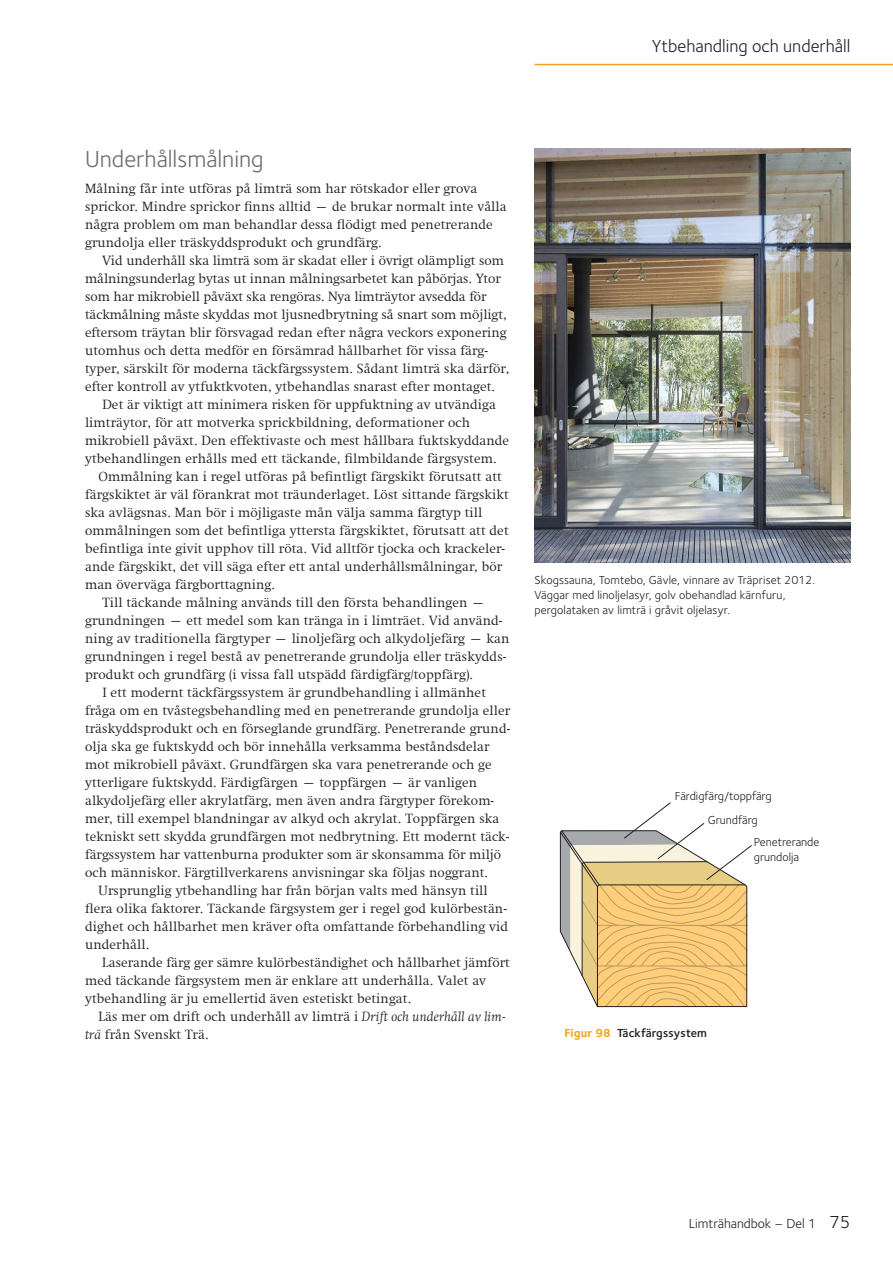
<style>
.page{position:relative;width:893px;height:1263px;background:#fff}
.page>*{position:absolute;margin:0;border:0;box-sizing:border-box;transform-origin:0 0}
.t1{font:24px "Foundry Sterling";color:#6c6d70}
.t2{font:18px "Foundry Sterling";color:#231f20}
.t3{font:300 13.5px/18px "Swift Com";letter-spacing:.01em;color:#231f20}
.t4{font:13.5px "Foundry Sterling";color:#231f20}
.t5{font:12px/15px "Foundry Sterling";letter-spacing:.01em;color:#231f20}
.t6{font:600 12px "Foundry Sterling";letter-spacing:.01em;color:#231f20}
.s1{font-style:italic}
.s2{font-weight:700;color:#f9a31b}
.s3{font-size:18px}
</style>
<div class="page">
<hr style="left:535px;top:64px;width:358px;height:1px;background:#f9a31b">
<svg style="left:560px;top:802px;width:192px;height:205px"></svg>
<img style="left:535px;top:149px;width:315px;height:414px">
<h2 class="t2" style="left:652px;top:34px;width:200px">Ytbehandling och underhåll</h2>
<h1 class="t1" style="left:85px;top:142px;width:180px">Underhållsmålning</h1>
<p class="t3" style="left:85px;top:179px;width:423px">Målning får inte utföras på limträ som har rötskador eller grova sprickor. Mindre sprickor finns alltid – de brukar normalt inte vålla några problem om man behandlar dessa flödigt med penetrerande grundolja eller träskyddsprodukt och grundfärg.</p>
<p class="t3" style="left:85px;top:251px;width:426px;text-indent:17px">Vid underhåll ska limträ som är skadat eller i övrigt olämpligt som målningsunderlag bytas ut innan målningsarbetet kan påbörjas. Ytor som har mikrobiell påväxt ska rengöras. Nya limträytor avsedda för täckmålning måste skyddas mot ljusnedbrytning så snart som möjligt, eftersom träytan blir försvagad redan efter några veckors exponering utomhus och detta medför en försämrad hållbarhet för vissa färg&shy;typer, särskilt för moderna täckfärgssystem. Sådant limträ ska därför, efter kontroll av ytfuktkvoten, ytbehandlas snarast efter montaget.</p>
<p class="t3" style="left:102px;top:395px;width:395px">Det är viktigt att minimera risken för uppfuktning av utvändiga</p>
<p class="t3" style="left:85px;top:413px;width:387px">limträytor, för att motverka sprickbildning, deformationer och</p>
<p class="t3" style="left:85px;top:431px;width:426px">mikrobiell påväxt. Den effektivaste och mest hållbara fuktskyddande</p>
<p class="t3" style="left:85px;top:449px;width:413px">ytbehandlingen erhålls med ett täckande, filmbildande färgsystem.</p>
<p class="t3" style="left:99px;top:467px;width:405px">Ommålning kan i regel utföras på befintligt färgskikt förutsatt att</p>
<p class="t3" style="left:85px;top:485px;width:425px">färgskiktet är väl förankrat mot träunderlaget. Löst sittande färgskikt</p>
<p class="t3" style="left:85px;top:503px;width:399px">ska avlägsnas. Man bör i möjligaste mån välja samma färgtyp till</p>
<p class="t3" style="left:85px;top:521px;width:425px">ommålningen som det befintliga yttersta färgskiktet, förutsatt att det</p>
<p class="t3" style="left:85px;top:539px;width:422px">befintliga inte givit upphov till röta. Vid alltför tjocka och krackeler-</p>
<p class="t3" style="left:85px;top:557px;width:419px">ande färgskikt, det vill säga efter ett antal underhållsmålningar, bör</p>
<p class="t3" style="left:85px;top:575px;width:192px">man överväga färgborttagning.</p>
<p class="t3" style="left:102px;top:593px;width:384px">Till täckande målning används till den första behandlingen –</p>
<p class="t3" style="left:85px;top:611px;width:419px">grundningen – ett medel som kan tränga in i limträet. Vid använd-</p>
<p class="t3" style="left:85px;top:629px;width:426px">ning av traditionella färgtyper – linoljefärg och alkydoljefärg – kan</p>
<p class="t3" style="left:85px;top:647px;width:423px">grundningen i regel bestå av penetrerande grundolja eller träskydds-</p>
<p class="t3" style="left:85px;top:665px;width:390px">produkt och grundfärg (i vissa fall utspädd färdigfärg/toppfärg).</p>
<p class="t3" style="left:102px;top:683px;width:385px">I ett modernt täckfärgssystem är grundbehandling i allmänhet</p>
<p class="t3" style="left:85px;top:701px;width:427px">fråga om en tvåstegsbehandling med en penetrerande grundolja eller</p>
<p class="t3" style="left:85px;top:719px;width:427px">träskyddsprodukt och en förseglande grundfärg. Penetrerande grund-</p>
<p class="t3" style="left:85px;top:737px;width:406px">olja ska ge fuktskydd och bör innehålla verksamma beståndsdelar</p>
<p class="t3" style="left:85px;top:755px;width:408px">mot mikrobiell påväxt. Grundfärgen ska vara penetrerande och ge</p>
<p class="t3" style="left:85px;top:773px;width:394px">ytterligare fuktskydd. Färdigfärgen – toppfärgen – är vanligen</p>
<p class="t3" style="left:85px;top:791px;width:411px">alkydoljefärg eller akrylatfärg, men även andra färgtyper förekom-</p>
<p class="t3" style="left:85px;top:809px;width:416px">mer, till exempel blandningar av alkyd och akrylat. Toppfärgen ska</p>
<p class="t3" style="left:85px;top:827px;width:426px">tekniskt sett skydda grundfärgen mot nedbrytning. Ett modernt täck-</p>
<p class="t3" style="left:85px;top:845px;width:418px">färgssystem har vattenburna produkter som är skonsamma för miljö</p>
<p class="t3" style="left:85px;top:863px;width:405px">och människor. Färgtillverkarens anvisningar ska följas noggrant.</p>
<p class="t3" style="left:99px;top:881px;width:391px">Ursprunglig ytbehandling har från början valts med hänsyn till</p>
<p class="t3" style="left:85px;top:899px;width:423px">flera olika faktorer. Täckande färgsystem ger i regel god kulörbestän-</p>
<p class="t3" style="left:85px;top:917px;width:425px">dighet och hållbarhet men kräver ofta omfattande förbehandling vid</p>
<p class="t3" style="left:85px;top:935px;width:66px">underhåll.</p>
<p class="t3" style="left:102px;top:953px;width:409px">Laserande färg ger sämre kulörbeständighet och hållbarhet jämfört</p>
<p class="t3" style="left:85px;top:971px;width:403px">med täckande färgsystem men är enklare att underhålla. Valet av</p>
<p class="t3" style="left:85px;top:989px;width:328px">ytbehandling är ju emellertid även estetiskt betingat.</p>
<p class="t3" style="left:99px;top:1007px;width:408px">Läs mer om drift och underhåll av limträ i <span class="s1">Drift och underhåll av lim-</span></p>
<p class="t3" style="left:85px;top:1025px;width:125px"><span class="s1">trä</span> från Svenskt Trä.</p>
<p class="t5" style="left:535px;top:572px;width:282px">Skogssauna, Tomtebo, Gävle, vinnare av Träpriset 2012.<br>Väggar med linoljelasyr, golv obehandlad kärnfuru, pergolataken av limträ i gråvit oljelasyr.</p>
<p class="t5" style="left:675px;top:788px;width:98px">Färdigfärg/toppfärg</p>
<p class="t5" style="left:708px;top:813px;width:51px">Grundfärg</p>
<p class="t5" style="left:754px;top:835px;width:67px;line-height:14.4px">Penetrerande grundolja</p>
<p class="t6" style="left:564px;top:1025px;width:144px"><span class="s2">Figur 98</span> Täckfärgssystem</p>
<p class="t4" style="left:689px;top:1214px;width:163px">Limträhandbok – Del 1 <span class="s3">75</span></p>
</div>
